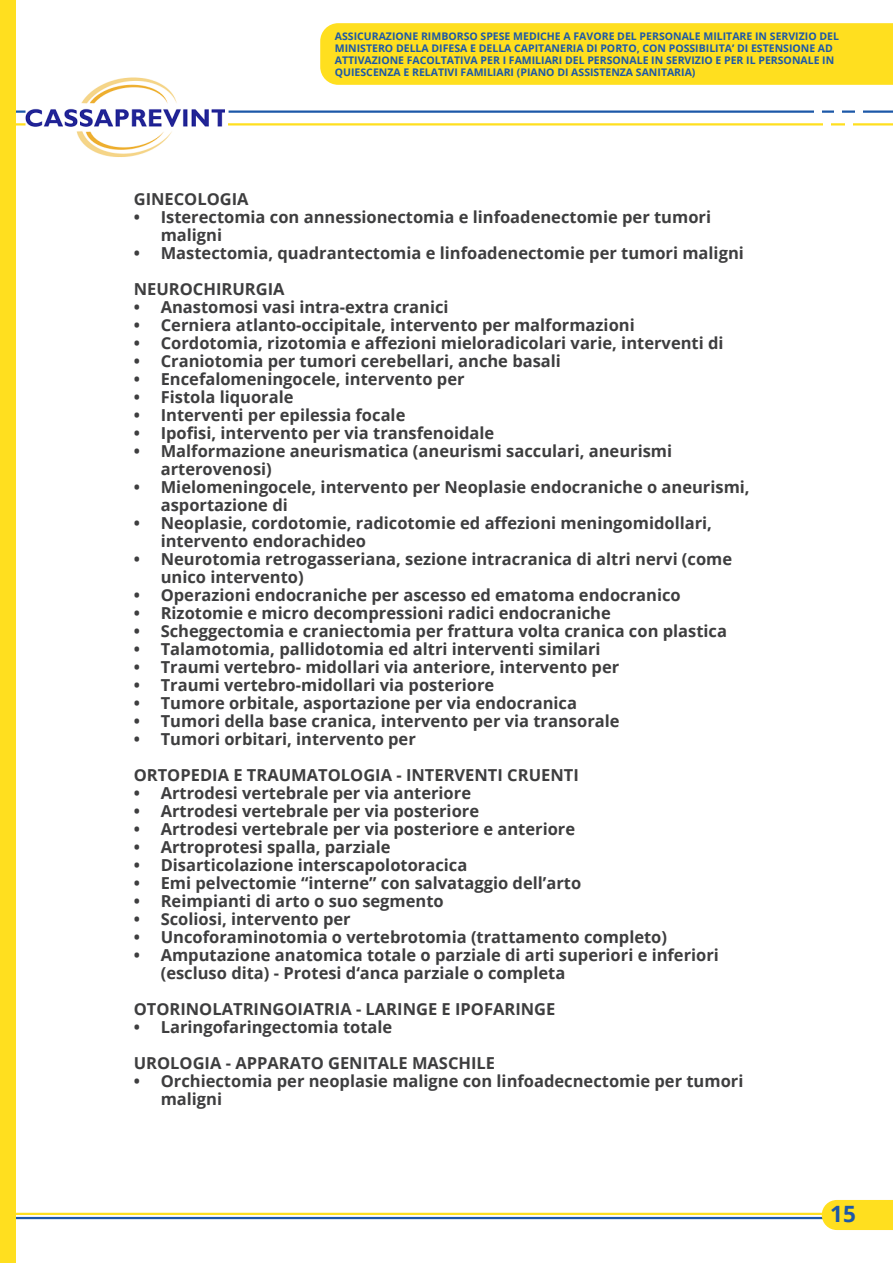
<style>
.page{position:relative;width:893px;height:1263px;background:#fff}
.page>*{position:absolute;margin:0;border:0;box-sizing:border-box;transform-origin:0 0}
.t1{font:700 22.5px "Open Sans";color:#1c58a8}
.t2{font:700 16.5px/18px "Open Sans";color:#3e3e3f}
.t3{font:700 10.5px/12px "Open Sans";color:#1c58a8}
</style>
<div class="page">
<img style="left:24px;top:77px;width:200px;height:80px">
<hr style="left:229px;top:110px;width:664px;height:3px;background:#1c58a8">
<hr style="left:228px;top:123px;width:665px;height:2px;background:#ffdf1f">
<hr style="left:0;top:110px;width:26px;height:3px;background:#1c58a8">
<hr style="left:0;top:123px;width:26px;height:2px;background:#ffdf1f">
<div style="left:814px;top:108px;width:8px;height:7px;background:#fff"></div>
<div style="left:823px;top:120px;width:8px;height:7px;background:#fff"></div>
<div style="left:835px;top:108px;width:7px;height:7px;background:#fff"></div>
<div style="left:855px;top:108px;width:7px;height:7px;background:#fff"></div>
<div style="left:845px;top:120px;width:7px;height:7px;background:#fff"></div>
<hr style="left:0;top:1213px;width:893px;height:2px;background:#ffdf1f">
<hr style="left:0;top:1217px;width:893px;height:2px;background:#1c58a8">
<div style="left:320px;top:23px;width:573px;height:62px;background:#ffdf1f"></div>
<div style="left:0;top:0;width:16px;height:1263px;background:#ffdf1f"></div>
<div style="left:822px;top:1200px;width:71px;height:30px;background:#ffdf1f"></div>
<p class="t3" style="left:335px;top:30px;width:506px">ASSICURAZIONE RIMBORSO SPESE MEDICHE A FAVORE DEL PERSONALE MILITARE IN SERVIZIO DEL MINISTERO DELLA DIFESA E DELLA CAPITANERIA DI PORTO, CON POSSIBILITA’ DI ESTENSIONE AD ATTIVAZIONE FACOLTATIVA PER I FAMILIARI DEL PERSONALE IN SERVIZIO E PER IL PERSONALE IN QUIESCENZA E RELATIVI FAMILIARI (PIANO DI ASSISTENZA SANITARIA)</p>
<p class="t2" style="left:134px;top:190px;width:116px">GINECOLOGIA</p>
<p class="t2" style="left:161px;top:208px;width:552px;text-indent:-27px">• Isterectomia con annessionectomia e linfoadenectomie per tumori maligni</p>
<p class="t2" style="left:134px;top:244px;width:612px">• Mastectomia, quadrantectomia e linfoadenectomie per tumori maligni</p>
<p class="t2" style="left:134px;top:280px;width:152px">NEUROCHIRURGIA</p>
<p class="t2" style="left:134px;top:298px;width:316px">• Anastomosi vasi intra-extra cranici</p>
<p class="t2" style="left:134px;top:316px;width:502px">• Cerniera atlanto-occipitale, intervento per malformazioni</p>
<p class="t2" style="left:134px;top:334px;width:591px">• Cordotomia, rizotomia e affezioni mieloradicolari varie, interventi di</p>
<p class="t2" style="left:134px;top:352px;width:429px">• Craniotomia per tumori cerebellari, anche basali</p>
<p class="t2" style="left:134px;top:370px;width:332px">• Encefalomeningocele, intervento per</p>
<p class="t2" style="left:134px;top:388px;width:161px">• Fistola liquorale</p>
<p class="t2" style="left:134px;top:406px;width:273px">• Interventi per epilessia focale</p>
<p class="t2" style="left:134px;top:424px;width:362px">• Ipofisi, intervento per via transfenoidale</p>
<p class="t2" style="left:161px;top:442px;width:513px;text-indent:-27px">• Malformazione aneurismatica (aneurismi sacculari, aneurismi arterovenosi)</p>
<p class="t2" style="left:161px;top:478px;width:590px;text-indent:-27px">• Mielomeningocele, intervento per Neoplasie endocraniche o aneurismi, asportazione di</p>
<p class="t2" style="left:161px;top:514px;width:553px;text-indent:-27px">• Neoplasie, cordotomie, radicotomie ed affezioni meningomidollari, intervento endorachideo</p>
<p class="t2" style="left:161px;top:550px;width:573px;text-indent:-27px">• Neurotomia retrogasseriana, sezione intracranica di altri nervi (come unico intervento)</p>
<p class="t2" style="left:134px;top:586px;width:548px">• Operazioni endocraniche per ascesso ed ematoma endocranico</p>
<p class="t2" style="left:134px;top:604px;width:479px">• Rizotomie e micro decompressioni radici endocraniche</p>
<p class="t2" style="left:134px;top:622px;width:595px">• Scheggectomia e craniectomia per frattura volta cranica con plastica</p>
<p class="t2" style="left:134px;top:640px;width:468px">• Talamotomia, pallidotomia ed altri interventi similari</p>
<p class="t2" style="left:134px;top:658px;width:487px">• Traumi vertebro- midollari via anteriore, intervento per</p>
<p class="t2" style="left:134px;top:676px;width:362px">• Traumi vertebro-midollari via posteriore</p>
<p class="t2" style="left:134px;top:694px;width:445px">• Tumore orbitale, asportazione per via endocranica</p>
<p class="t2" style="left:134px;top:712px;width:487px">• Tumori della base cranica, intervento per via transorale</p>
<p class="t2" style="left:134px;top:730px;width:284px">• Tumori orbitari, intervento per</p>
<p class="t2" style="left:134px;top:766px;width:447px">ORTOPEDIA E TRAUMATOLOGIA - INTERVENTI CRUENTI</p>
<p class="t2" style="left:134px;top:784px;width:339px">• Artrodesi vertebrale per via anteriore</p>
<p class="t2" style="left:134px;top:802px;width:347px">• Artrodesi vertebrale per via posteriore</p>
<p class="t2" style="left:134px;top:820px;width:443px">• Artrodesi vertebrale per via posteriore e anteriore</p>
<p class="t2" style="left:134px;top:838px;width:258px">• Artroprotesi spalla, parziale</p>
<p class="t2" style="left:134px;top:856px;width:335px">• Disarticolazione interscapolotoracica</p>
<p class="t2" style="left:134px;top:874px;width:449px">• Emi pelvectomie “interne” con salvataggio dell’arto</p>
<p class="t2" style="left:134px;top:892px;width:312px">• Reimpianti di arto o suo segmento</p>
<p class="t2" style="left:134px;top:910px;width:218px">• Scoliosi, intervento per</p>
<p class="t2" style="left:134px;top:928px;width:535px">• Uncoforaminotomia o vertebrotomia (trattamento completo)</p>
<p class="t2" style="left:161px;top:946px;width:560px;text-indent:-27px">• Amputazione anatomica totale o parziale di arti superiori e inferiori (escluso dita) - Protesi d‘anca parziale o completa</p>
<p class="t2" style="left:134px;top:1000px;width:423px">OTORINOLATRINGOIATRIA - LARINGE E IPOFARINGE</p>
<p class="t2" style="left:134px;top:1018px;width:260px">• Laringofaringectomia totale</p>
<p class="t2" style="left:134px;top:1054px;width:363px">UROLOGIA - APPARATO GENITALE MASCHILE</p>
<p class="t2" style="left:161px;top:1072px;width:584px;text-indent:-27px">• Orchiectomia per neoplasie maligne con linfoadecnectomie per tumori maligni</p>
<h1 class="t1" style="left:830px;top:1198px;width:27px">15</h1>
</div>
